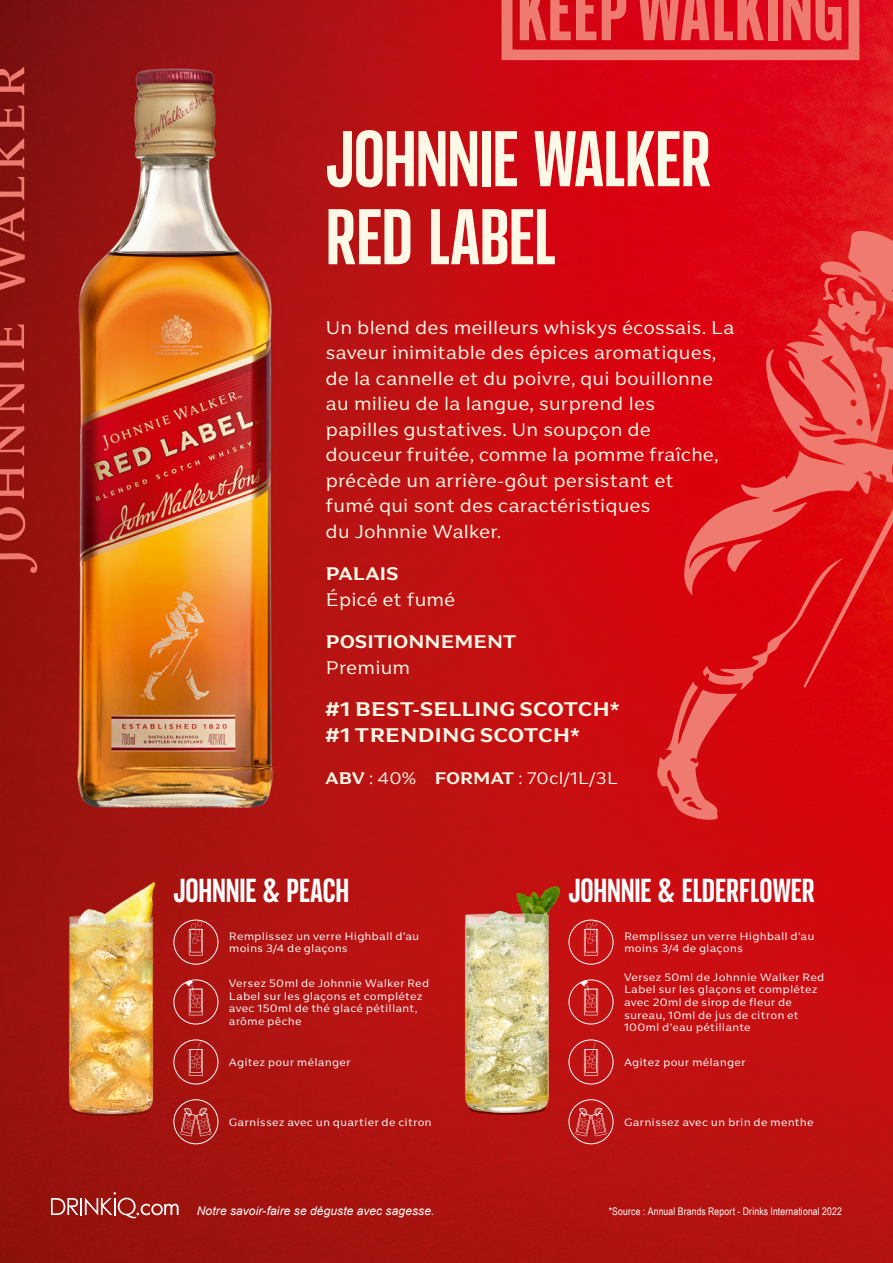
<style>
.page{position:relative;width:893px;height:1263px;background:#fff}
.page>*{position:absolute;margin:0;border:0;box-sizing:border-box;transform-origin:0 0}
.t1{font:78px/78px "Johnnie Walker Headline";letter-spacing:-.01em;color:#fef8e6}
.t2{font:32.85px "Johnnie Walker Headline";letter-spacing:-.005em;color:#fff}
.t3{font:700 19.5px/25.5px "Johnnie Walker Sans";letter-spacing:-.01em;color:#fef8e6}
.t4{font:18px/25.5px "Johnnie Walker Sans";letter-spacing:-.015em;color:#fef8e6}
.t5{font:700 18px "Johnnie Walker Sans";letter-spacing:-.015em;color:#fef8e6}
.t6{font:16.5px "Johnnie Walker Sans";letter-spacing:-.015em;color:#fef8e6}
.t7{font:italic 12px "Arial";letter-spacing:.01em;color:#fff}
.t8{font:10.5px/12.6px "Johnnie Walker Sans";letter-spacing:.01em;color:#fff}
.t9{font:10.5px "Arial Narrow";letter-spacing:.015em;color:#fff}
.s1{font-weight:700}
</style>
<div class="page">
<img style="left:0;top:0;width:893px;height:1263px">
<svg style="left:0;top:381px;width:24px;height:33px"></svg>
<svg style="left:0;top:359px;width:24px;height:12px"></svg>
<svg style="left:0;top:324px;width:24px;height:25px"></svg>
<svg style="left:0;top:423px;width:24px;height:34px"></svg>
<svg style="left:0;top:550px;width:37px;height:23px"></svg>
<svg style="left:0;top:507px;width:25px;height:34px"></svg>
<svg style="left:0;top:466px;width:24px;height:33px"></svg>
<svg style="left:0;top:208px;width:25px;height:89px;background:#a5302a"></svg>
<svg style="left:0;top:106px;width:24px;height:24px"></svg>
<svg style="left:0;top:67px;width:24px;height:28px"></svg>
<svg style="left:0;top:138px;width:24px;height:31px"></svg>
<svg style="left:0;top:177px;width:24px;height:23px"></svg>
<svg style="left:656px;top:300px;width:237px;height:520px;background:#de1a1f"></svg>
<svg style="left:872px;top:372px;width:8px;height:17px"></svg>
<svg style="left:819px;top:231px;width:74px;height:104px;background:#e84c48"></svg>
<svg style="left:502px;top:0;width:357px;height:60px;background:#e54749"></svg>
<img style="left:439px;top:874px;width:144px;height:254px">
<svg style="left:568px;top:1039px;width:46px;height:45px;background:#c62d2e"></svg>
<svg style="left:568px;top:1099px;width:46px;height:45px;background:#c33535"></svg>
<svg style="left:568px;top:919px;width:46px;height:46px;background:#cc2b2c"></svg>
<svg style="left:568px;top:979px;width:46px;height:45px;background:#ca2f30"></svg>
<svg style="left:173px;top:1039px;width:45px;height:45px;background:#b32e2b"></svg>
<svg style="left:173px;top:1099px;width:45px;height:45px;background:#b23633"></svg>
<svg style="left:173px;top:919px;width:45px;height:46px;background:#b52e2c"></svg>
<svg style="left:173px;top:979px;width:45px;height:45px;background:#b6312f"></svg>
<svg style="left:51px;top:1192px;width:128px;height:26px;background:#ad413d"></svg>
<h1 class="t1" style="left:326px;top:119px;width:387px">JOHNNIE WALKER<br>RED LABEL</h1>
<p class="t4" style="left:326px;top:315px;width:411px">Un blend des meilleurs whiskys écossais. La saveur inimitable des épices aromatiques, de la cannelle et du poivre, qui bouillonne au milieu de la langue, surprend les<br>papilles gustatives. Un soupçon de<br>douceur fruitée, comme la pomme fraîche, précède un arrière-gôut persistant et<br>fumé qui sont des caractéristiques<br>du Johnnie Walker.</p>
<h3 class="t5" style="left:326px;top:562px;width:75px">PALAIS</h3>
<h3 class="t4" style="left:326px;top:587px;width:131px">Épicé et fumé</h3>
<h3 class="t5" style="left:326px;top:630px;width:192px">POSITIONNEMENT</h3>
<h3 class="t4" style="left:326px;top:655px;width:86px">Premium</h3>
<h3 class="t3" style="left:326px;top:697px;width:296px">#1 BEST-SELLING SCOTCH* #1 TRENDING SCOTCH*</h3>
<h3 class="t6" style="left:326px;top:768px;width:293px"><span class="s1">ABV</span> : 40% <span class="s1">FORMAT</span> : 70cl/1L/3L</h3>
<h2 class="t2" style="left:173px;top:871px;width:178px">JOHNNIE &amp; PEACH</h2>
<h2 class="t2" style="left:568px;top:871px;width:248px">JOHNNIE &amp; ELDERFLOWER</h2>
<p class="t8" style="left:229px;top:930px;width:192px">Remplissez un verre Highball d’au moins 3/4 de glaçons</p>
<p class="t8" style="left:229px;top:977px;width:202px">Versez 50ml de Johnnie Walker Red<br>Label sur les glaçons et complétez avec 150ml de thé glacé pétillant, arôme pêche</p>
<p class="t8" style="left:624px;top:930px;width:192px">Remplissez un verre Highball d’au moins 3/4 de glaçons</p>
<p class="t8" style="left:624px;top:971px;width:202px">Versez 50ml de Johnnie Walker Red<br>Label sur les glaçons et complétez avec 20ml de sirop de fleur de sureau, 10ml de jus de citron et<br>100ml d’eau pétillante</p>
<p class="t8" style="left:229px;top:1056px;width:123px">Agitez pour mélanger</p>
<p class="t8" style="left:624px;top:1056px;width:123px">Agitez pour mélanger</p>
<p class="t8" style="left:229px;top:1116px;width:204px">Garnissez avec un quartier de citron</p>
<p class="t8" style="left:624px;top:1116px;width:191px">Garnissez avec un brin de menthe</p>
<p class="t7" style="left:197px;top:1203px;width:239px">Notre savoir-faire se déguste avec sagesse.</p>
<p class="t9" style="left:609px;top:1204px;width:235px">*Source : Annual Brands Report - Drinks International 2022</p>
</div>
